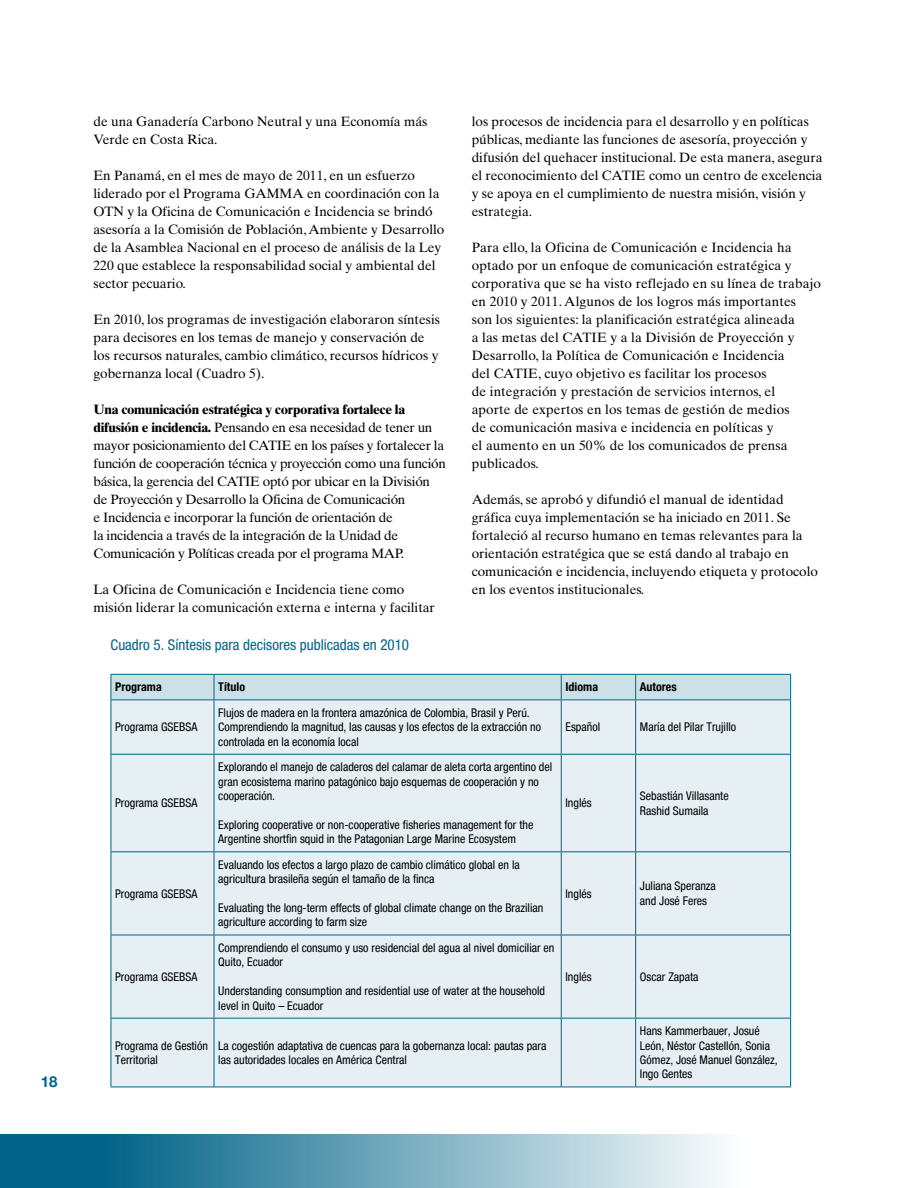
<style>
.page{position:relative;width:918px;height:1188px;background:#fff}
.page>*{position:absolute;margin:0;border:0;box-sizing:border-box;transform-origin:0 0}
.t1{font:condensed 15px "Helvetica Neue";color:#006286}
.t2{font:700 15px "Helvetica Neue";color:#006286}
.t3{font:13.5px/18px "Times Ten";color:#000}
.t4{font:13.5px/18px "Times Ten";letter-spacing:-.02em;color:#000}
.t5{font:condensed 12px/14.4px "Helvetica Neue";color:#000}
.t6{font:700 condensed 12px "Helvetica Neue";color:#000}
.s1{font-weight:700}
</style>
<div class="page">
<svg style="left:0;top:1134px;width:720px;height:54px;background:#67a2b7"></svg>
<div style="left:112px;top:700px;width:678px;height:387px;background:#e6eff3"></div>
<div style="left:111px;top:674px;width:680px;height:25px;background:#cce0e7"></div>
<hr style="left:111px;top:699px;width:103px;height:1px;background:#006286">
<hr style="left:111px;top:700px;width:1px;height:54px;background:#006286">
<hr style="left:214px;top:699px;width:347px;height:1px;background:#006286">
<hr style="left:214px;top:700px;width:1px;height:54px;background:#006286">
<hr style="left:561px;top:699px;width:75px;height:1px;background:#006286">
<hr style="left:561px;top:700px;width:1px;height:54px;background:#006286">
<hr style="left:636px;top:699px;width:155px;height:1px;background:#006286">
<hr style="left:635px;top:700px;width:1px;height:54px;background:#006286">
<hr style="left:790px;top:700px;width:1px;height:54px;background:#006286">
<hr style="left:111px;top:754px;width:103px;height:1px;background:#006286">
<hr style="left:111px;top:755px;width:1px;height:96px;background:#006286">
<hr style="left:214px;top:754px;width:347px;height:1px;background:#006286">
<hr style="left:214px;top:755px;width:1px;height:96px;background:#006286">
<hr style="left:561px;top:754px;width:75px;height:1px;background:#006286">
<hr style="left:561px;top:755px;width:1px;height:96px;background:#006286">
<hr style="left:636px;top:754px;width:155px;height:1px;background:#006286">
<hr style="left:635px;top:755px;width:1px;height:96px;background:#006286">
<hr style="left:790px;top:755px;width:1px;height:96px;background:#006286">
<hr style="left:111px;top:851px;width:103px;height:1px;background:#006286">
<hr style="left:111px;top:852px;width:1px;height:83px;background:#006286">
<hr style="left:214px;top:851px;width:347px;height:1px;background:#006286">
<hr style="left:214px;top:852px;width:1px;height:83px;background:#006286">
<hr style="left:561px;top:851px;width:75px;height:1px;background:#006286">
<hr style="left:561px;top:852px;width:1px;height:83px;background:#006286">
<hr style="left:636px;top:851px;width:155px;height:1px;background:#006286">
<hr style="left:635px;top:852px;width:1px;height:83px;background:#006286">
<hr style="left:790px;top:852px;width:1px;height:83px;background:#006286">
<hr style="left:111px;top:935px;width:103px;height:1px;background:#006286">
<hr style="left:111px;top:935px;width:1px;height:83px;background:#006286">
<hr style="left:214px;top:935px;width:347px;height:1px;background:#006286">
<hr style="left:214px;top:935px;width:1px;height:83px;background:#006286">
<hr style="left:561px;top:935px;width:75px;height:1px;background:#006286">
<hr style="left:561px;top:935px;width:1px;height:83px;background:#006286">
<hr style="left:636px;top:935px;width:155px;height:1px;background:#006286">
<hr style="left:635px;top:935px;width:1px;height:83px;background:#006286">
<hr style="left:790px;top:935px;width:1px;height:83px;background:#006286">
<hr style="left:111px;top:1018px;width:103px;height:1px;background:#006286">
<hr style="left:111px;top:1019px;width:1px;height:68px;background:#006286">
<hr style="left:214px;top:1018px;width:347px;height:1px;background:#006286">
<hr style="left:214px;top:1019px;width:1px;height:68px;background:#006286">
<hr style="left:561px;top:1018px;width:75px;height:1px;background:#006286">
<hr style="left:561px;top:1019px;width:1px;height:68px;background:#006286">
<hr style="left:636px;top:1018px;width:155px;height:1px;background:#006286">
<hr style="left:635px;top:1019px;width:1px;height:68px;background:#006286">
<hr style="left:790px;top:1019px;width:1px;height:68px;background:#006286">
<hr style="left:111px;top:1087px;width:103px;height:1px;background:#006286">
<hr style="left:214px;top:1087px;width:347px;height:1px;background:#006286">
<hr style="left:561px;top:1087px;width:75px;height:1px;background:#006286">
<hr style="left:636px;top:1087px;width:155px;height:1px;background:#006286">
<p class="t2" style="left:41px;top:1072px;width:18px">18</p>
<p class="t3" style="left:94px;top:112px;width:335px">de una Ganadería Carbono Neutral y una Economía más<br>Verde en Costa Rica.</p>
<p class="t3" style="left:94px;top:166px;width:352px">En Panamá, en el mes de mayo de 2011, en un esfuerzo liderado por el Programa GAMMA en coordinación con la OTN y la Oficina de Comunicación e Incidencia se brindó asesoría a la Comisión de Población, Ambiente y Desarrollo de la Asamblea Nacional en el proceso de análisis de la Ley 220 que establece la responsabilidad social y ambiental del sector pecuario.</p>
<p class="t3" style="left:94px;top:310px;width:348px">En 2010, los programas de investigación elaboraron síntesis para decisores en los temas de manejo y conservación de los recursos naturales, cambio climático, recursos hídricos y gobernanza local (Cuadro 5).</p>
<p class="t4" style="left:94px;top:400px;width:354px"><span class="s1">Una comunicación estratégica y corporativa fortalece la difusión e incidencia.</span> Pensando en esa necesidad de tener un mayor posicionamiento del CATIE en los países y fortalecer la función de cooperación técnica y proyección como una función básica, la gerencia del CATIE optó por ubicar en la División de Proyección y Desarrollo la Oficina de Comunicación<br>e Incidencia e incorporar la función de orientación de<br>la incidencia a través de la integración de la Unidad de Comunicación y Políticas creada por el programa MAP.</p>
<p class="t3" style="left:94px;top:580px;width:343px">La Oficina de Comunicación e Incidencia tiene como misión liderar la comunicación externa e interna y facilitar</p>
<p class="t3" style="left:472px;top:112px;width:352px">los procesos de incidencia para el desarrollo y en políticas públicas, mediante las funciones de asesoría, proyección y difusión del quehacer institucional. De esta manera, asegura el reconocimiento del CATIE como un centro de excelencia y se apoya en el cumplimiento de nuestra misión, visión y estrategia.</p>
<p class="t3" style="left:472px;top:238px;width:351px">Para ello, la Oficina de Comunicación e Incidencia ha optado por un enfoque de comunicación estratégica y corporativa que se ha visto reflejado en su línea de trabajo en 2010 y 2011. Algunos de los logros más importantes<br>son los siguientes: la planificación estratégica alineada<br>a las metas del CATIE y a la División de Proyección y Desarrollo, la Política de Comunicación e Incidencia<br>del CATIE, cuyo objetivo es facilitar los procesos<br>de integración y prestación de servicios internos, el<br>aporte de expertos en los temas de gestión de medios<br>de comunicación masiva e incidencia en políticas y<br>el aumento en un 50% de los comunicados de prensa publicados.</p>
<p class="t3" style="left:472px;top:490px;width:348px">Además, se aprobó y difundió el manual de identidad gráfica cuya implementación se ha iniciado en 2011. Se fortaleció al recurso humano en temas relevantes para la orientación estratégica que se está dando al trabajo en comunicación e incidencia, incluyendo etiqueta y protocolo en los eventos institucionales.</p>
<p class="t1" style="left:111px;top:636px;width:300px">Cuadro 5. Síntesis para decisores publicadas en 2010</p>
<p class="t6" style="left:115px;top:680px;width:48px">Programa</p>
<p class="t6" style="left:218px;top:680px;width:28px">Título</p>
<p class="t6" style="left:566px;top:680px;width:34px">Idioma</p>
<p class="t6" style="left:640px;top:680px;width:38px">Autores</p>
<p class="t5" style="left:115px;top:720px;width:84px">Programa GSEBSA</p>
<p class="t5" style="left:218px;top:705px;width:324px">Flujos de madera en la frontera amazónica de Colombia, Brasil y Perú.<br>Comprendiendo la magnitud, las causas y los efectos de la extracción no controlada en la economía local</p>
<p class="t5" style="left:566px;top:720px;width:36px">Español</p>
<p class="t5" style="left:640px;top:720px;width:98px">María del Pilar Trujillo</p>
<p class="t5" style="left:115px;top:796px;width:84px">Programa GSEBSA</p>
<p class="t5" style="left:115px;top:886px;width:84px">Programa GSEBSA</p>
<p class="t5" style="left:115px;top:969px;width:84px">Programa GSEBSA</p>
<p class="t5" style="left:218px;top:760px;width:335px">Explorando el manejo de caladeros del calamar de aleta corta argentino del gran ecosistema marino patagónico bajo esquemas de cooperación y no cooperación.</p>
<p class="t5" style="left:218px;top:817px;width:317px">Exploring cooperative or non-cooperative fisheries management for the<br>Argentine shortfin squid in the Patagonian Large Marine Ecosystem</p>
<p class="t5" style="left:218px;top:857px;width:303px">Evaluando los efectos a largo plazo de cambio climático global en la agricultura brasileña según el tamaño de la finca</p>
<p class="t5" style="left:218px;top:901px;width:327px">Evaluating the long-term effects of global climate change on the Brazilian agriculture according to farm size</p>
<p class="t5" style="left:218px;top:941px;width:338px">Comprendiendo el consumo y uso residencial del agua al nivel domiciliar en<br>Quito, Ecuador</p>
<p class="t5" style="left:218px;top:984px;width:328px">Understanding consumption and residential use of water at the household level in Quito – Ecuador</p>
<p class="t5" style="left:115px;top:1038px;width:94px">Programa de Gestión<br>Territorial</p>
<p class="t5" style="left:218px;top:1038px;width:330px">La cogestión adaptativa de cuencas para la gobernanza local: pautas para las autoridades locales en América Central</p>
<p class="t5" style="left:566px;top:796px;width:28px">Inglés</p>
<p class="t5" style="left:640px;top:789px;width:90px">Sebastián Villasante<br>Rashid Sumaila</p>
<p class="t5" style="left:566px;top:886px;width:28px">Inglés</p>
<p class="t5" style="left:640px;top:879px;width:77px">Juliana Speranza and José Feres</p>
<p class="t5" style="left:566px;top:969px;width:28px">Inglés</p>
<p class="t5" style="left:640px;top:969px;width:60px">Oscar Zapata</p>
<p class="t5" style="left:640px;top:1024px;width:139px">Hans Kammerbauer, Josué<br>León, Néstor Castellón, Sonia<br>Gómez, José Manuel González,<br>Ingo Gentes</p>
</div>
